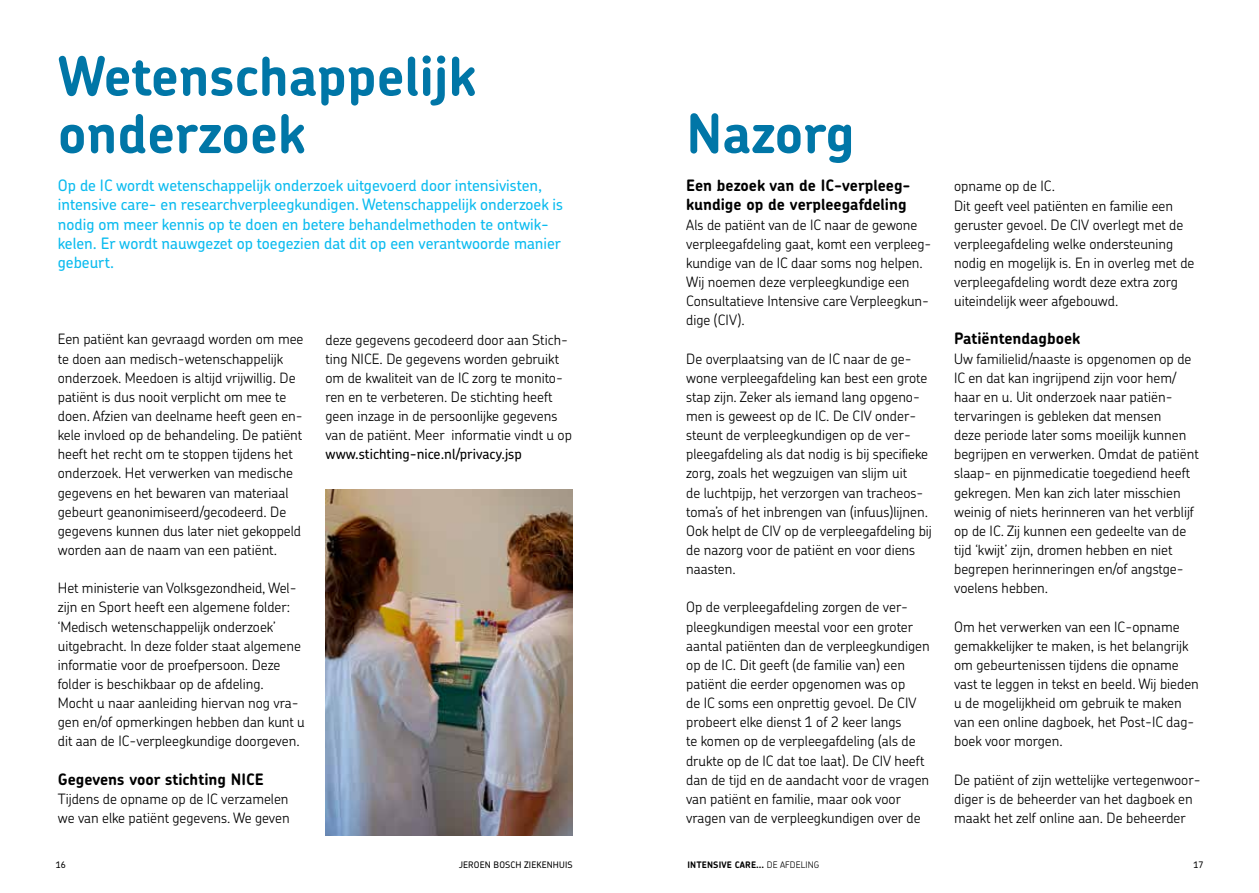
<style>
.page{position:relative;width:1259px;height:893px;background:#fff}
.page>*{position:absolute;margin:0;border:0;box-sizing:border-box;transform-origin:0 0}
.t1{font:700 54px/57.4px "Chevin Pro";color:#0076a7}
.t2{font:500 15.75px/19.2px "Chevin Pro";color:#0bbbef}
.t3{font:700 15.75px/19.2px "Chevin Pro";color:#000}
.t4{font:300 14.25px/19.2px "Chevin Pro";color:#000}
.t5{font:500 14.25px "Chevin Pro";color:#000}
.t6{font:700 9px "Chevin Pro";letter-spacing:.015em;color:#000}
.t7{font:500 9px "Chevin Pro";letter-spacing:.015em;color:#000}
.s1{font-weight:300}
</style>
<div class="page">
<img style="left:325px;top:490px;width:247px;height:346px">
<h1 class="t1" style="left:58px;top:47px;width:419px">Wetenschappelijk onderzoek</h1>
<p class="t2" style="left:58px;top:176px;width:506px">Op de IC wordt wetenschappelijk onderzoek uitgevoerd door intensivisten, intensive care- en researchverpleegkundigen. Wetenschappelijk onderzoek is nodig om meer kennis op te doen en betere behandelmethoden te ontwik&shy;kelen. Er wordt nauwgezet op toegezien dat dit op een verantwoorde manier gebeurt.</p>
<p class="t4" style="left:58px;top:329px;width:247px">Een patiënt kan gevraagd worden om mee te doen aan medisch-wetenschappelijk onderzoek. Meedoen is altijd vrijwillig. De patiënt is dus nooit verplicht om mee te doen. Afzien van deelname heeft geen en&shy;kele invloed op de behandeling. De patiënt heeft het recht om te stoppen tijdens het onderzoek. Het verwerken van medische gegevens en het bewaren van materiaal gebeurt geanonimiseerd/gecodeerd. De gegevens kunnen dus later niet gekoppeld worden aan de naam van een patiënt.</p>
<p class="t4" style="left:58px;top:578px;width:248px">Het ministerie van Volksgezondheid, Wel&shy;zijn en Sport heeft een algemene folder: ‘Medisch wetenschappelijk onderzoek’ uitgebracht. In deze folder staat algemene informatie voor de proefpersoon. Deze folder is beschikbaar op de afdeling.<br>Mocht u naar aanleiding hiervan nog vra&shy;gen en/of opmerkingen hebben dan kunt u dit aan de IC-verpleegkundige doorgeven.</p>
<p class="t3" style="left:58px;top:769px;width:207px">Gegevens voor stichting NICE</p>
<p class="t4" style="left:58px;top:788px;width:233px">Tijdens de opname op de IC verzamelen we van elke patiënt gegevens. We geven</p>
<p class="t4" style="left:325px;top:329px;width:248px">deze gegevens gecodeerd door aan Stich&shy;ting NICE. De gegevens worden gebruikt om de kwaliteit van de IC zorg te monito&shy;ren en te verbeteren. De stichting heeft geen inzage in de persoonlijke gegevens van de patiënt. Meer informatie vindt u op</p>
<p class="t5" style="left:325px;top:445px;width:198px">www.stichting-nice.nl/privacy.jsp</p>
<h1 class="t1" style="left:686px;top:105px;width:170px">Nazorg</h1>
<p class="t3" style="left:686px;top:176px;width:226px">Een bezoek van de IC-verpleeg&shy;kundige op de verpleegafdeling</p>
<p class="t4" style="left:686px;top:214px;width:247px">Als de patiënt van de IC naar de gewone verpleegafdeling gaat, komt een verpleeg&shy;kundige van de IC daar soms nog helpen.<br>Wij noemen deze verpleegkundige een Consultatieve Intensive care Verpleegkun&shy;dige (CIV).</p>
<p class="t4" style="left:686px;top:348px;width:247px">De overplaatsing van de IC naar de ge&shy;wone verpleegafdeling kan best een grote stap zijn. Zeker als iemand lang opgeno&shy;men is geweest op de IC. De CIV onder&shy;steunt de verpleegkundigen op de ver&shy;pleegafdeling als dat nodig is bij specifieke zorg, zoals het wegzuigen van slijm uit<br>de luchtpijp, het verzorgen van tracheos&shy;toma’s of het inbrengen van (infuus)lijnen.<br>Ook helpt de CIV op de verpleegafdeling bij de nazorg voor de patiënt en voor diens naasten.</p>
<p class="t4" style="left:686px;top:597px;width:245px">Op de verpleegafdeling zorgen de ver&shy;pleegkundigen meestal voor een groter aantal patiënten dan de verpleegkundigen op de IC. Dit geeft (de familie van) een patiënt die eerder opgenomen was op<br>de IC soms een onprettig gevoel. De CIV probeert elke dienst 1 of 2 keer langs<br>te komen op de verpleegafdeling (als de drukte op de IC dat toe laat). De CIV heeft dan de tijd en de aandacht voor de vragen van patiënt en familie, maar ook voor vragen van de verpleegkundigen over de</p>
<p class="t4" style="left:954px;top:176px;width:242px">opname op de IC.<br>Dit geeft veel patiënten en familie een geruster gevoel. De CIV overlegt met de verpleegafdeling welke ondersteuning nodig en mogelijk is. En in overleg met de verpleegafdeling wordt deze extra zorg uiteindelijk weer afgebouwd.</p>
<p class="t3" style="left:954px;top:329px;width:128px">Patiëntendagboek</p>
<p class="t4" style="left:954px;top:348px;width:246px">Uw familielid/naaste is opgenomen op de IC en dat kan ingrijpend zijn voor hem/ haar en u. Uit onderzoek naar patiën&shy;tervaringen is gebleken dat mensen<br>deze periode later soms moeilijk kunnen begrijpen en verwerken. Omdat de patiënt slaap- en pijnmedicatie toegediend heeft gekregen. Men kan zich later misschien weinig of niets herinneren van het verblijf op de IC. Zij kunnen een gedeelte van de tijd ‘kwijt’ zijn, dromen hebben en niet begrepen herinneringen en/of angstge&shy;voelens hebben.</p>
<p class="t4" style="left:954px;top:616px;width:246px">Om het verwerken van een IC-opname gemakkelijker te maken, is het belangrijk om gebeurtenissen tijdens die opname vast te leggen in tekst en beeld. Wij bieden u de mogelijkheid om gebruik te maken van een online dagboek, het Post-IC dag&shy;boek voor morgen.</p>
<p class="t4" style="left:954px;top:769px;width:248px">De patiënt of zijn wettelijke vertegenwoor&shy;diger is de beheerder van het dagboek en maakt het zelf online aan. De beheerder</p>
<p class="t7" style="left:56px;top:859px;width:12px">16</p>
<p class="t7" style="left:459px;top:859px;width:115px">JEROEN BOSCH ZIEKENHUIS</p>
<p class="t6" style="left:687px;top:859px;width:133px">INTENSIVE CARE... <span class="s1">DE AFDELING</span></p>
<p class="t7" style="left:1193px;top:859px;width:12px">17</p>
</div>
